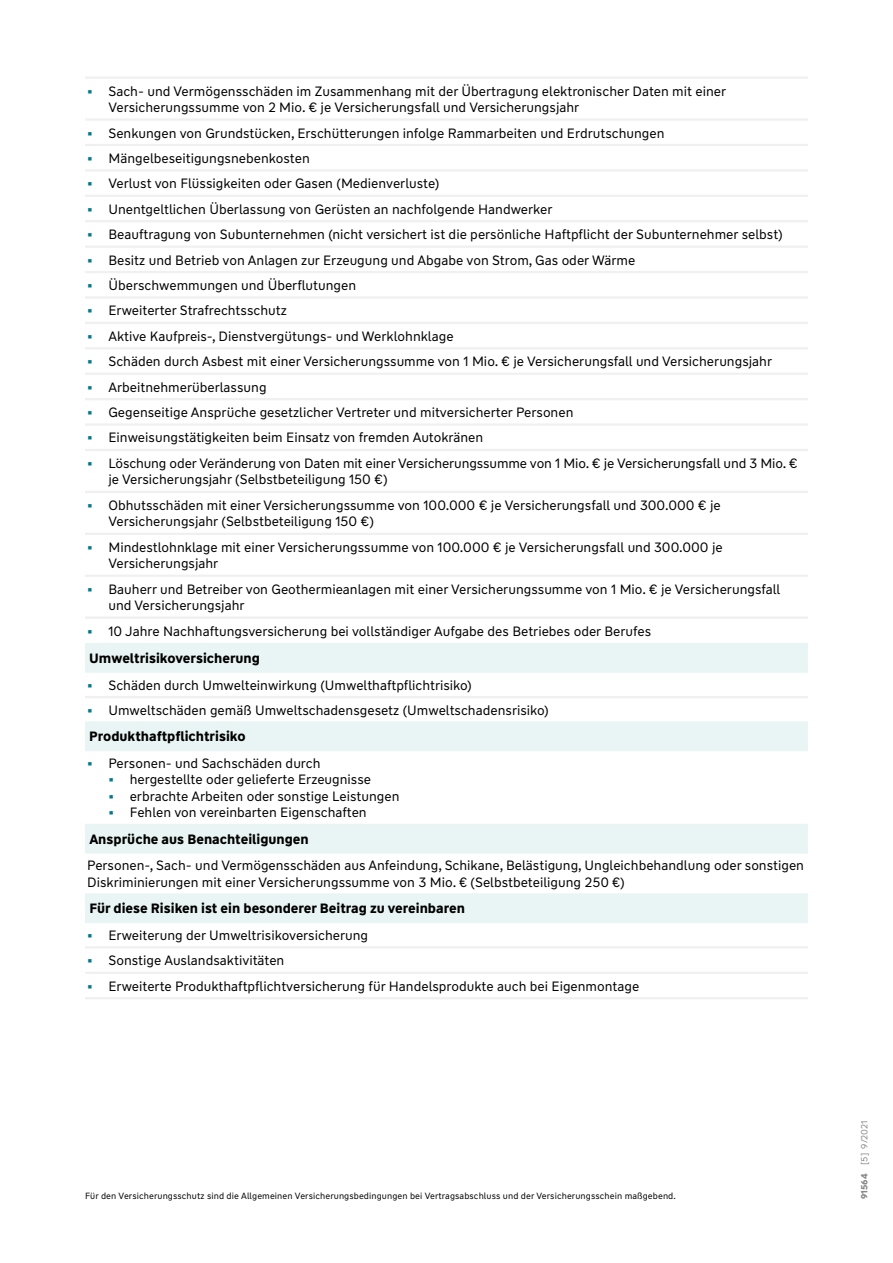
<style>
.page{position:relative;width:893px;height:1263px;background:#fff}
.page>*{position:absolute;margin:0;border:0;box-sizing:border-box;transform-origin:0 0}
.t1{font:13.5px/16.5px "WW Type";color:#000}
.t2{font:700 13.5px "WW Type";color:#000}
.t3{font:9px "WW Type";letter-spacing:.01em;color:#000}
.t4{font:9px "WW Type";color:#87888a}
.s1{font-weight:700;color:#00798b}
.s2{font-weight:700}
</style>
<div class="page">
<svg style="left:85px;top:645px;width:723px;height:276px"></svg>
<hr style="left:85px;top:77px;width:723px;height:2px;background:#f0f0f1">
<hr style="left:85px;top:118px;width:723px;height:3px;background:#f0f0f1">
<hr style="left:85px;top:144px;width:723px;height:2px;background:#f0f0f1">
<hr style="left:85px;top:169px;width:723px;height:3px;background:#f0f0f1">
<hr style="left:85px;top:195px;width:723px;height:2px;background:#f0f0f1">
<hr style="left:85px;top:220px;width:723px;height:2px;background:#f0f0f1">
<hr style="left:85px;top:246px;width:723px;height:2px;background:#f0f0f1">
<hr style="left:85px;top:271px;width:723px;height:2px;background:#f0f0f1">
<hr style="left:85px;top:296px;width:723px;height:3px;background:#f0f0f1">
<hr style="left:85px;top:322px;width:723px;height:2px;background:#f0f0f1">
<hr style="left:85px;top:347px;width:723px;height:2px;background:#f0f0f1">
<hr style="left:85px;top:373px;width:723px;height:2px;background:#f0f0f1">
<hr style="left:85px;top:398px;width:723px;height:2px;background:#f0f0f1">
<hr style="left:85px;top:423px;width:723px;height:3px;background:#f0f0f1">
<hr style="left:85px;top:449px;width:723px;height:2px;background:#f0f0f1">
<hr style="left:85px;top:491px;width:723px;height:2px;background:#f0f0f1">
<hr style="left:85px;top:533px;width:723px;height:2px;background:#f0f0f1">
<hr style="left:85px;top:575px;width:723px;height:2px;background:#f0f0f1">
<hr style="left:85px;top:616px;width:723px;height:3px;background:#f0f0f1">
<hr style="left:85px;top:696px;width:723px;height:2px;background:#f0f0f1">
<hr style="left:85px;top:946px;width:723px;height:2px;background:#f0f0f1">
<hr style="left:85px;top:972px;width:723px;height:2px;background:#f0f0f1">
<hr style="left:85px;top:997px;width:723px;height:2px;background:#f0f0f1">
<hr style="left:85px;top:643px;width:723px;height:2px;background:#e9f5f4">
<hr style="left:85px;top:670px;width:723px;height:3px;background:#e9f5f4">
<hr style="left:85px;top:721px;width:723px;height:3px;background:#e9f5f4">
<hr style="left:85px;top:749px;width:723px;height:2px;background:#e9f5f4">
<hr style="left:85px;top:824px;width:723px;height:2px;background:#e9f5f4">
<hr style="left:85px;top:851px;width:723px;height:3px;background:#e9f5f4">
<hr style="left:85px;top:893px;width:723px;height:2px;background:#e9f5f4">
<hr style="left:85px;top:921px;width:723px;height:2px;background:#e9f5f4">
<p class="t1" style="left:108px;top:83px;width:619px;text-indent:-21px"><span class="s1">•</span> Sach- und Vermögensschäden im Zusammenhang mit der Übertragung elektronischer Daten mit einer<br>Versicherungssumme von 2 Mio. € je Versicherungsfall und Versicherungsjahr</p>
<p class="t1" style="left:87px;top:125px;width:579px"><span class="s1">•</span> Senkungen von Grundstücken, Erschütterungen infolge Rammarbeiten und Erdrutschungen</p>
<p class="t1" style="left:87px;top:150px;width:224px"><span class="s1">•</span> Mängelbeseitigungsnebenkosten</p>
<p class="t1" style="left:87px;top:175px;width:354px"><span class="s1">•</span> Verlust von Flüssigkeiten oder Gasen (Medienverluste)</p>
<p class="t1" style="left:87px;top:201px;width:467px"><span class="s1">•</span> Unentgeltlichen Überlassung von Gerüsten an nachfolgende Handwerker</p>
<p class="t1" style="left:87px;top:226px;width:697px"><span class="s1">•</span> Beauftragung von Subunternehmen (nicht versichert ist die persönliche Haftpflicht der Subunternehmer selbst)</p>
<p class="t1" style="left:87px;top:252px;width:550px"><span class="s1">•</span> Besitz und Betrieb von Anlagen zur Erzeugung und Abgabe von Strom, Gas oder Wärme</p>
<p class="t1" style="left:87px;top:277px;width:271px"><span class="s1">•</span> Überschwemmungen und Überflutungen</p>
<p class="t1" style="left:87px;top:303px;width:201px"><span class="s1">•</span> Erweiterter Strafrechtsschutz</p>
<p class="t1" style="left:87px;top:328px;width:368px"><span class="s1">•</span> Aktive Kaufpreis-, Dienstvergütungs- und Werklohnklage</p>
<p class="t1" style="left:87px;top:353px;width:686px"><span class="s1">•</span> Schäden durch Asbest mit einer Versicherungssumme von 1 Mio. € je Versicherungsfall und Versicherungsjahr</p>
<p class="t1" style="left:87px;top:379px;width:181px"><span class="s1">•</span> Arbeitnehmerüberlassung</p>
<p class="t1" style="left:87px;top:404px;width:488px"><span class="s1">•</span> Gegenseitige Ansprüche gesetzlicher Vertreter und mitversicherter Personen</p>
<p class="t1" style="left:87px;top:430px;width:398px"><span class="s1">•</span> Einweisungstätigkeiten beim Einsatz von fremden Autokränen</p>
<p class="t1" style="left:108px;top:455px;width:691px;text-indent:-21px"><span class="s1">•</span> Löschung oder Veränderung von Daten mit einer Versicherungssumme von 1 Mio. € je Versicherungsfall und 3 Mio. € je Versicherungsjahr (Selbstbeteiligung 150 €)</p>
<p class="t1" style="left:108px;top:497px;width:614px;text-indent:-21px"><span class="s1">•</span> Obhutsschäden mit einer Versicherungssumme von 100.000 € je Versicherungsfall und 300.000 € je<br>Versicherungsjahr (Selbstbeteiligung 150 €)</p>
<p class="t1" style="left:108px;top:539px;width:616px;text-indent:-21px"><span class="s1">•</span> Mindestlohnklage mit einer Versicherungssumme von 100.000 € je Versicherungsfall und 300.000 je<br>Versicherungsjahr</p>
<p class="t1" style="left:108px;top:581px;width:673px;text-indent:-21px"><span class="s1">•</span> Bauherr und Betreiber von Geothermieanlagen mit einer Versicherungssumme von 1 Mio. € je Versicherungsfall und Versicherungsjahr</p>
<p class="t1" style="left:87px;top:617px;width:566px;line-height:27.6px"><span class="s1">•</span> 10 Jahre Nachhaftungsversicherung bei vollständiger Aufgabe des Betriebes oder Berufes<br><span class="s2">Umweltrisikoversicherung</span></p>
<p class="t1" style="left:87px;top:677px;width:386px"><span class="s1">•</span> Schäden durch Umwelteinwirkung (Umwelthaftpflichtrisiko)</p>
<p class="t1" style="left:87px;top:697px;width:463px;line-height:26.4px"><span class="s1">•</span> Umweltschäden gemäß Umweltschadensgesetz (Umweltschadensrisiko)<br><span class="s2">Produkthaftpflichtrisiko</span></p>
<p class="t1" style="left:87px;top:755px;width:235px"><span class="s1">•</span> Personen- und Sachschäden durch</p>
<p class="t1" style="left:108px;top:771px;width:264px"><span class="s1">•</span> hergestellte oder gelieferte Erzeugnisse</p>
<p class="t1" style="left:108px;top:788px;width:293px"><span class="s1">•</span> erbrachte Arbeiten oder sonstige Leistungen</p>
<p class="t1" style="left:89px;top:799px;width:279px;line-height:26.4px;text-indent:19px"><span class="s1">•</span> Fehlen von vereinbarten Eigenschaften<br><span class="s2">Ansprüche aus Benachteiligungen</span></p>
<p class="t1" style="left:87px;top:857px;width:718px">Personen-, Sach- und Vermögensschäden aus Anfeindung, Schikane, Belästigung, Ungleichbehandlung oder sonstigen<br>Diskriminierungen mit einer Versicherungssumme von 3 Mio. € (Selbstbeteiligung 250 €)</p>
<p class="t2" style="left:89px;top:900px;width:377px">Für diese Risiken ist ein besonderer Beitrag zu vereinbaren</p>
<p class="t1" style="left:87px;top:927px;width:282px"><span class="s1">•</span> Erweiterung der Umweltrisikoversicherung</p>
<p class="t1" style="left:87px;top:952px;width:199px"><span class="s1">•</span> Sonstige Auslandsaktivitäten</p>
<p class="t1" style="left:87px;top:978px;width:554px"><span class="s1">•</span> Erweiterte Produkthaftpflichtversicherung für Handelsprodukte auch bei Eigenmontage</p>
<p class="t3" style="left:85px;top:1190px;width:592px">Für den Versicherungsschutz sind die Allgemeinen Versicherungsbedingungen bei Vertragsabschluss und der Versicherungsschein maßgebend.</p>
<p class="t4" style="left:859px;top:1199px;width:80px;rotate:-90deg"><span class="s2">91564</span> [5] 9/2021</p>
</div>
